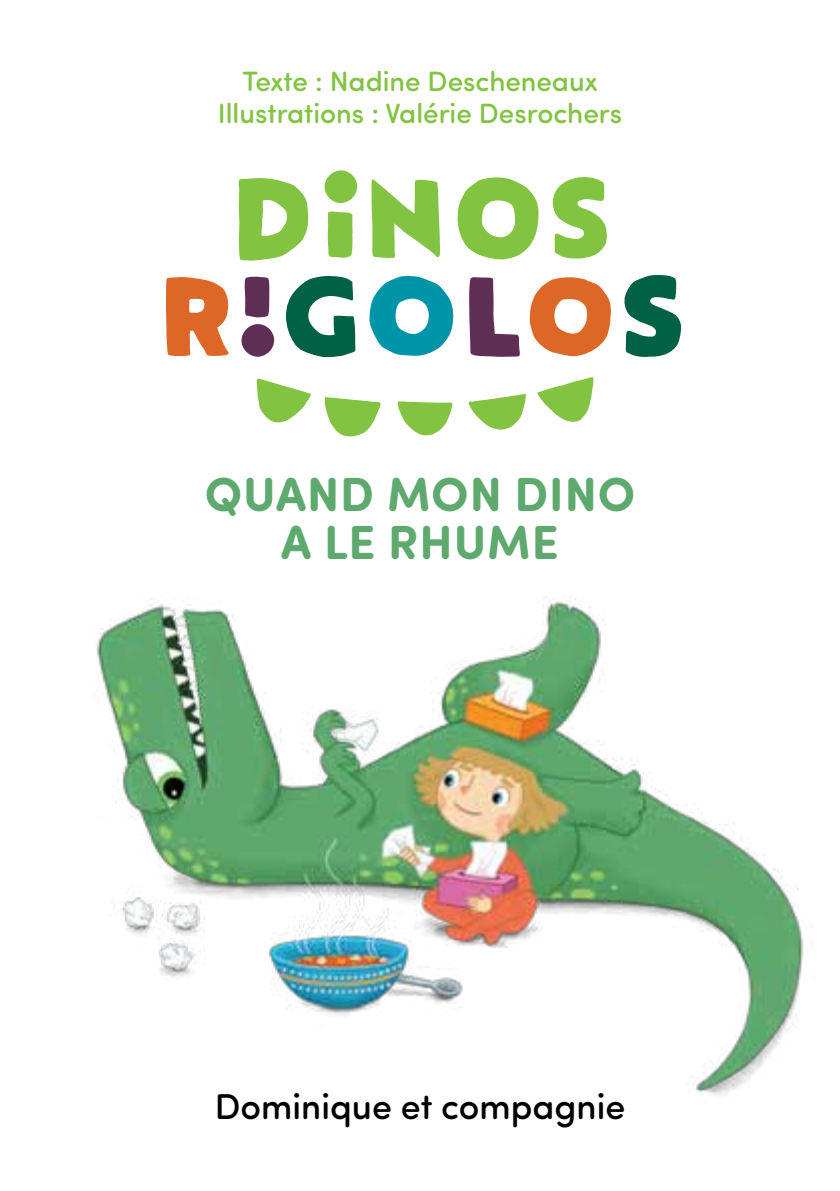
<style>
.page{position:relative;width:840px;height:1191px;background:#fff}
.page>*{position:absolute;margin:0;border:0;box-sizing:border-box;transform-origin:0 0}
.t1{font:700 48px/48px "Sofia Pro Soft";letter-spacing:.015em;color:#5da96e;text-align:center}
.t2{font:500 36px "Sofia Pro Soft";color:#000}
.t3{font:500 28px/32px "Sofia Pro Soft";color:#82c341;text-align:center}
</style>
<div class="page">
<img style="left:96px;top:211px;width:708px;height:885px">
<svg style="left:324px;top:170px;width:34px;height:33px"></svg>
<svg style="left:238px;top:178px;width:70px;height:82px"></svg>
<svg style="left:327px;top:212px;width:25px;height:46px"></svg>
<svg style="left:371px;top:179px;width:68px;height:79px"></svg>
<svg style="left:457px;top:177px;width:82px;height:82px"></svg>
<svg style="left:552px;top:177px;width:54px;height:81px"></svg>
<svg style="left:165px;top:275px;width:190px;height:82px"></svg>
<svg style="left:369px;top:276px;width:84px;height:80px"></svg>
<svg style="left:468px;top:277px;width:51px;height:80px"></svg>
<svg style="left:529px;top:277px;width:82px;height:79px"></svg>
<svg style="left:623px;top:275px;width:58px;height:82px"></svg>
<svg style="left:256px;top:378px;width:54px;height:44px"></svg>
<svg style="left:324px;top:397px;width:57px;height:39px"></svg>
<svg style="left:397px;top:401px;width:55px;height:34px"></svg>
<svg style="left:468px;top:393px;width:57px;height:37px"></svg>
<svg style="left:537px;top:377px;width:56px;height:45px"></svg>
<p class="t3" style="left:218px;top:64px;width:405px">Texte : Nadine Descheneaux<br>Illustrations : Valérie Desrochers</p>
<h1 class="t1" style="left:204px;top:468px;width:432px">QUAND MON DINO<br>A LE RHUME</h1>
<p class="t2" style="left:215px;top:1080px;width:411px">Dominique et compagnie</p>
</div>
